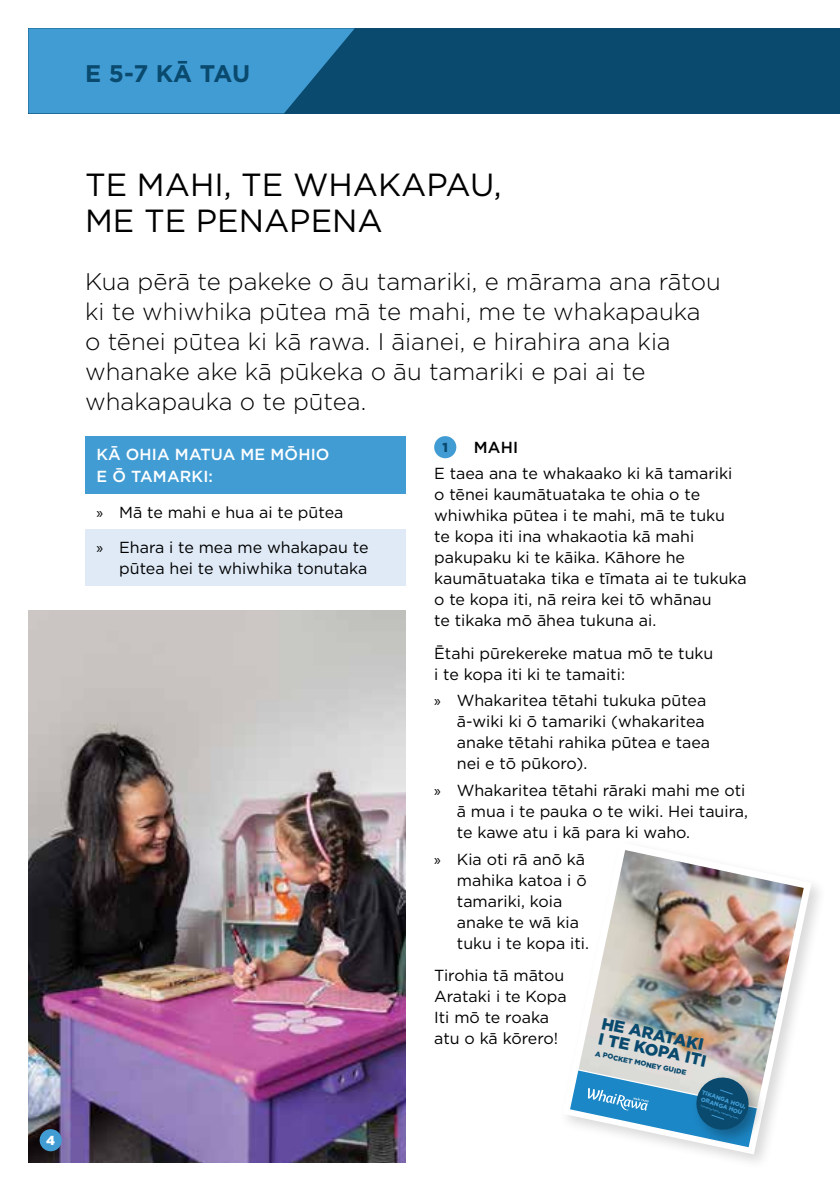
<style>
.page{position:relative;width:840px;height:1191px;background:#fff}
.page>*{position:absolute;margin:0;border:0;box-sizing:border-box;transform-origin:0 0}
.t1{font:32px/36px "Gotham";color:#000}
.t2{font:300 24px/30px "Gotham";color:#000}
.t3{font:700 24px "Gotham";color:#094a6e}
.t4{font:900 16.4px/15.6px "Gotham";color:#094a6e}
.t5{font:16px/21px "Gotham";color:#000}
.t6{font:500 16px/22px "Gotham";letter-spacing:.01em;color:#fff}
.t7{font:500 16px "Gotham";color:#000}
.t8{font:900 13px "Gotham";color:#094a6e}
.t9{font:900 13px "Gotham";color:#fff}
.t10{font:900 7px "Gotham";color:#094a6e}
.t11{font:900 6px/7px "Gotham";color:#419cd4}
.t12{font:italic 700 2.4px "Gotham";color:#419cd4}
.s1{font-family:"Myriad Pro"}
</style>
<div class="page">
<div style="left:28px;top:28px;width:811px;height:85px;background:#094a6e"></div>
<svg style="left:28px;top:28px;width:326px;height:85px;background:#3a92c8"></svg>
<div style="left:85px;top:436px;width:320px;height:57px;background:#419cd4"></div>
<div style="left:85px;top:529px;width:320px;height:56px;background:#dfeaf6"></div>
<div style="left:434px;top:436px;width:22px;height:22px;background:#419cd4;border-radius:50%"></div>
<img style="left:28px;top:611px;width:377px;height:551px">
<svg style="left:567px;top:887px;width:244px;height:267px"></svg>
<img style="left:578px;top:850px;width:225px;height:257px">
<div style="left:690px;top:1072px;width:75px;height:75px;background:#000;opacity:.3"></div>
<svg style="left:569px;top:1070px;width:187px;height:77px"></svg>
<div style="left:40px;top:1129px;width:22px;height:22px;background:#419cd4;border-radius:50%"></div>
<h2 class="t3" style="left:85px;top:58px;width:167px">E 5-7 KĀ TAU</h2>
<p class="t9" style="left:46px;top:1131px;width:10px">4</p>
<h1 class="t1" style="left:85px;top:166px;width:418px">TE MAHI, TE WHAKAPAU,<br>ME TE PENAPENA</h1>
<h2 class="t2" style="left:85px;top:266px;width:636px">Kua pērā te pakeke o āu tamariki, e mārama ana rātou ki te whiwhika pūtea mā te mahi, me te whakapauka o tēnei pūtea ki kā rawa. I āianei, e hirahira ana kia whanake ake kā pūkeka o āu tamariki e pai ai te whakapauka o te pūtea.</h2>
<p class="t6" style="left:96px;top:443px;width:234px">KĀ OHIA MATUA ME MŌHIO<br>E Ō TAMARKI:</p>
<p class="t5" style="left:96px;top:501px;width:248px"><span class="s1">»</span> Mā te mahi e hua ai te pūtea</p>
<p class="t5" style="left:96px;top:537px;width:273px;text-align:right"><span class="s1">»</span> Ehara i te mea me whakapau te pūtea hei te whiwhika tonutaka</p>
<p class="t7" style="left:473px;top:436px;width:46px">MAHI</p>
<p class="t5" style="left:434px;top:463px;width:314px">E taea ana te whakaako ki kā tamariki<br>o tēnei kaumātuataka te ohia o te whiwhika pūtea i te mahi, mā te tuku<br>te kopa iti ina whakaotia kā mahi pakupaku ki te kāika. Kāhore he kaumātuataka tika e tīmata ai te tukuka o te kopa iti, nā reira kei tō whānau<br>te tikaka mō āhea tukuna ai.</p>
<p class="t5" style="left:434px;top:642px;width:280px">Ētahi pūrekereke matua mō te tuku i te kopa iti ki te tamaiti:</p>
<p class="t5" style="left:456px;top:690px;width:255px;text-indent:-23px"><span class="s1">»</span> Whakaritea tētahi tukuka pūtea ā-wiki ki ō tamariki (whakaritea anake tētahi rahika pūtea e taea nei e tō pūkoro).</p>
<p class="t5" style="left:456px;top:779px;width:292px;text-indent:-23px"><span class="s1">»</span> Whakaritea tētahi rāraki mahi me oti ā mua i te pauka o te wiki. Hei tauira, te kawe atu i kā para ki waho.</p>
<p class="t5" style="left:456px;top:848px;width:133px;text-indent:-23px"><span class="s1">»</span> Kia oti rā anō kā mahika katoa i ō tamariki, koia anake te wā kia tuku i te kopa iti.</p>
<p class="t5" style="left:434px;top:964px;width:134px">Tirohia tā mātou<br>Arataki i te Kopa<br>Iti mō te roaka atu o kā kōrero!</p>
<p class="t8" style="left:442px;top:439px;width:7px">1</p>
<p class="t4" style="left:603px;top:1015px;width:112px;rotate:12deg">HE ARATAKI<br>I TE KOPA ITI</p>
<p class="t10" style="left:596px;top:1048px;width:94px;rotate:12deg">A POCKET MONEY GUIDE</p>
<p class="t11" style="left:703px;top:1088px;width:47px;rotate:19deg">TIKANGA HOU,<br>ORANGA HOU</p>
<p class="t12" style="left:701px;top:1104px;width:41px;rotate:19deg">Changing habits, changing lives</p>
</div>
